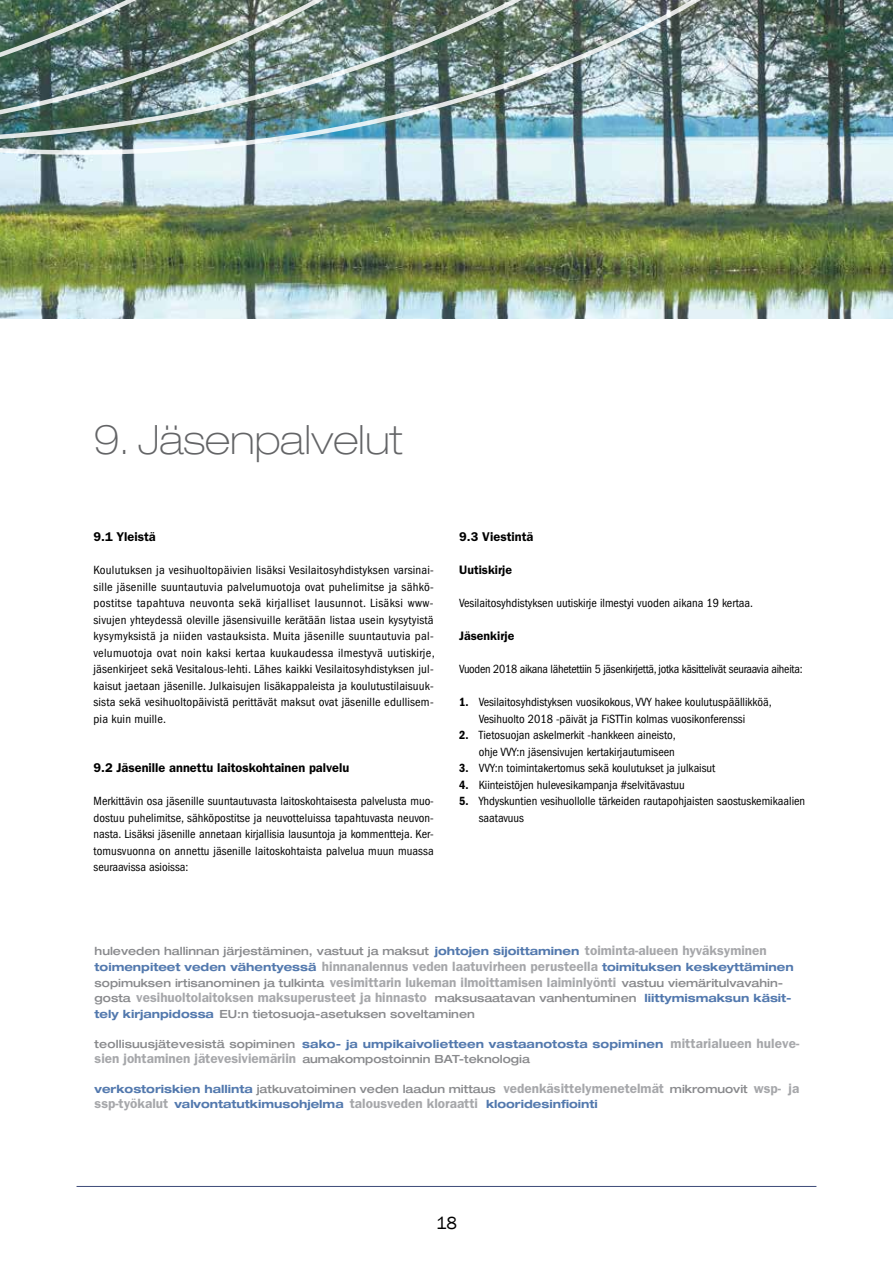
<style>
.page{position:relative;width:893px;height:1263px;background:#fff}
.page>*{position:absolute;margin:0;border:0;box-sizing:border-box;transform-origin:0 0}
.t1{font:100 expanded 40.5px "Helvetica Neue LT Std";color:#636466}
.t2{font:18px "Franklin Gothic";color:#000}
.t3{font:600 13.5px/15.8px "Franklin Gothic";color:#a6a7aa}
.t4{font:600 12.75px "Franklin Gothic";color:#000}
.t5{font:condensed 12.3px/16.5px "Franklin Gothic";color:#000;text-align:justify}
.t6{font:condensed 12.3px "Franklin Gothic";letter-spacing:-.02em;color:#000}
.t7{font:600 12.3px "Franklin Gothic";color:#000}
.t8{font:700 expanded 11.25px/15px "Helvetica Neue LT Std";letter-spacing:.01em;color:#5379ae}
.t9{font:500 expanded 11.25px "Helvetica Neue LT Std";color:#898a8d}
.s1{font-weight:600}
.s2{font-family:"Helvetica Neue LT Std";font-weight:500;font-stretch:expanded;font-size:11.25px;color:#898a8d}
.s3{font-family:"Helvetica Neue LT Std";font-weight:700;font-stretch:expanded;font-size:11.25px;color:#5379ae}
.s4{font-weight:700;color:#5379ae}
.s5{font-weight:500;color:#898a8d}
.s6{font-family:"Franklin Gothic";font-weight:600;font-stretch:normal;font-size:13.5px;color:#a6a7aa}
</style>
<div class="page">
<img style="left:0;top:167px;width:893px;height:152px">
<hr style="left:77px;top:1186px;width:739px;height:1px;background:#3c4a78">
<img style="left:0;top:0;width:893px;height:167px">
<h1 class="t1" style="left:94px;top:416px;width:310px">9. Jäsenpalvelut</h1>
<p class="t4" style="left:94px;top:529px;width:64px">9.1 Yleistä</p>
<p class="t5" style="left:94px;top:562px;width:343px">Koulutuksen ja vesihuoltopäivien lisäksi Vesilaitosyhdistyksen varsinai&shy;sille jäsenille suuntautuvia palvelumuotoja ovat puhelimitse ja sähkö&shy;postitse tapahtuva neuvonta sekä kirjalliset lausunnot. Lisäksi www&shy;sivujen yhteydessä oleville jäsensivuille kerätään listaa usein kysytyistä kysymyksistä ja niiden vastauksista. Muita jäsenille suuntautuvia pal&shy;velumuotoja ovat noin kaksi kertaa kuukaudessa ilmestyvä uutiskirje, jäsenkirjeet sekä Vesitalous-lehti. Lähes kaikki Vesilaitosyhdistyksen jul&shy;kaisut jaetaan jäsenille. Julkaisujen lisäkappaleista ja koulutustilaisuuk&shy;sista sekä vesihuoltopäivistä perittävät maksut ovat jäsenille edullisem&shy;pia kuin muille.</p>
<p class="t4" style="left:94px;top:760px;width:257px">9.2 Jäsenille annettu laitoskohtainen palvelu</p>
<p class="t5" style="left:94px;top:793px;width:342px">Merkittävin osa jäsenille suuntautuvasta laitoskohtaisesta palvelusta muo&shy;dostuu puhelimitse, sähköpostitse ja neuvotteluissa tapahtuvasta neuvon&shy;nasta. Lisäksi jäsenille annetaan kirjallisia lausuntoja ja kommentteja. Ker&shy;tomusvuonna on annettu jäsenille laitoskohtaista palvelua muun muassa seuraavissa asioissa:</p>
<p class="t4" style="left:459px;top:529px;width:76px">9.3 Viestintä</p>
<p class="t7" style="left:459px;top:563px;width:54px">Uutiskirje</p>
<p class="t5" style="left:459px;top:595px;width:295px">Vesilaitosyhdistyksen uutiskirje ilmestyi vuoden aikana 19 kertaa.</p>
<p class="t7" style="left:459px;top:629px;width:57px">Jäsenkirje</p>
<p class="t6" style="left:459px;top:662px;width:345px">Vuoden 2018 aikana lähetettiin 5 jäsenkirjettä, jotka käsittelivät seuraavia aiheita:</p>
<p class="t5" style="left:459px;top:694px;width:314px;text-align:center"><span class="s1">1.</span> Vesilaitosyhdistyksen vuosikokous, VVY hakee koulutuspäällikköä,<br>Vesihuolto 2018 -päivät ja FiSTTin kolmas vuosikonferenssi</p>
<p class="t5" style="left:459px;top:727px;width:218px;text-align:right"><span class="s1">2.</span> Tietosuojan askelmerkit -hankkeen aineisto, ohje VVY:n jäsensivujen kertakirjautumiseen</p>
<p class="t5" style="left:459px;top:760px;width:258px"><span class="s1">3.</span> VVY:n toimintakertomus sekä koulutukset ja julkaisut</p>
<p class="t5" style="left:459px;top:776px;width:227px"><span class="s1">4.</span> Kiinteistöjen hulevesikampanja #selvitävastuu</p>
<p class="t5" style="left:479px;top:793px;width:328px;text-indent:-19px"><span class="s1">5.</span> Yhdyskuntien vesihuollolle tärkeiden rautapohjaisten saostuskemikaalien saatavuus</p>
<p class="t3" style="left:95px;top:943px;width:701px"><span class="s2">huleveden hallinnan järjestäminen, vastuut ja maksut</span> <span class="s3">johtojen sijoittaminen</span> toiminta-alueen hyväksyminen <span class="s3">toimenpiteet veden vähentyessä</span> hinnanalennus veden laatuvirheen perusteella <span class="s3">toimituksen keskeyttäminen </span><span class="s2">sopimuksen irtisanominen ja tulkinta</span> vesimittarin lukeman ilmoittamisen laiminlyönti <span class="s2">vastuu viemäritulvavahin-</span></p>
<p class="t3" style="left:95px;top:990px;width:699px"><span class="s2">gosta</span> vesihuoltolaitoksen maksuperusteet ja hinnasto <span class="s2">maksusaatavan vanhentuminen</span> <span class="s3">liittymismaksun käsit-</span></p>
<p class="t9" style="left:95px;top:1007px;width:382px"><span class="s4">tely kirjanpidossa</span> EU:n tietosuoja-asetuksen soveltaminen</p>
<p class="t8" style="left:95px;top:1036px;width:706px"><span class="s5">teollisuusjätevesistä sopiminen</span> sako- ja umpikaivolietteen vastaanotosta sopiminen <span class="s6">mittarialueen huleve-</span></p>
<p class="t3" style="left:95px;top:1051px;width:437px">sien johtaminen jätevesiviemäriin <span class="s2">aumakompostoinnin BAT-teknologia</span></p>
<p class="t8" style="left:95px;top:1081px;width:706px">verkostoriskien hallinta <span class="s5">jatkuvatoiminen veden laadun mittaus</span> <span class="s6">vedenkäsittelymenetelmät</span> <span class="s5">mikromuovit</span> <span class="s6">wsp- ja ssp-työkalut</span> valvontatutkimusohjelma <span class="s6">talousveden kloraatti</span> klooridesinfiointi</p>
<h2 class="t2" style="left:436px;top:1211px;width:22px">18</h2>
</div>
